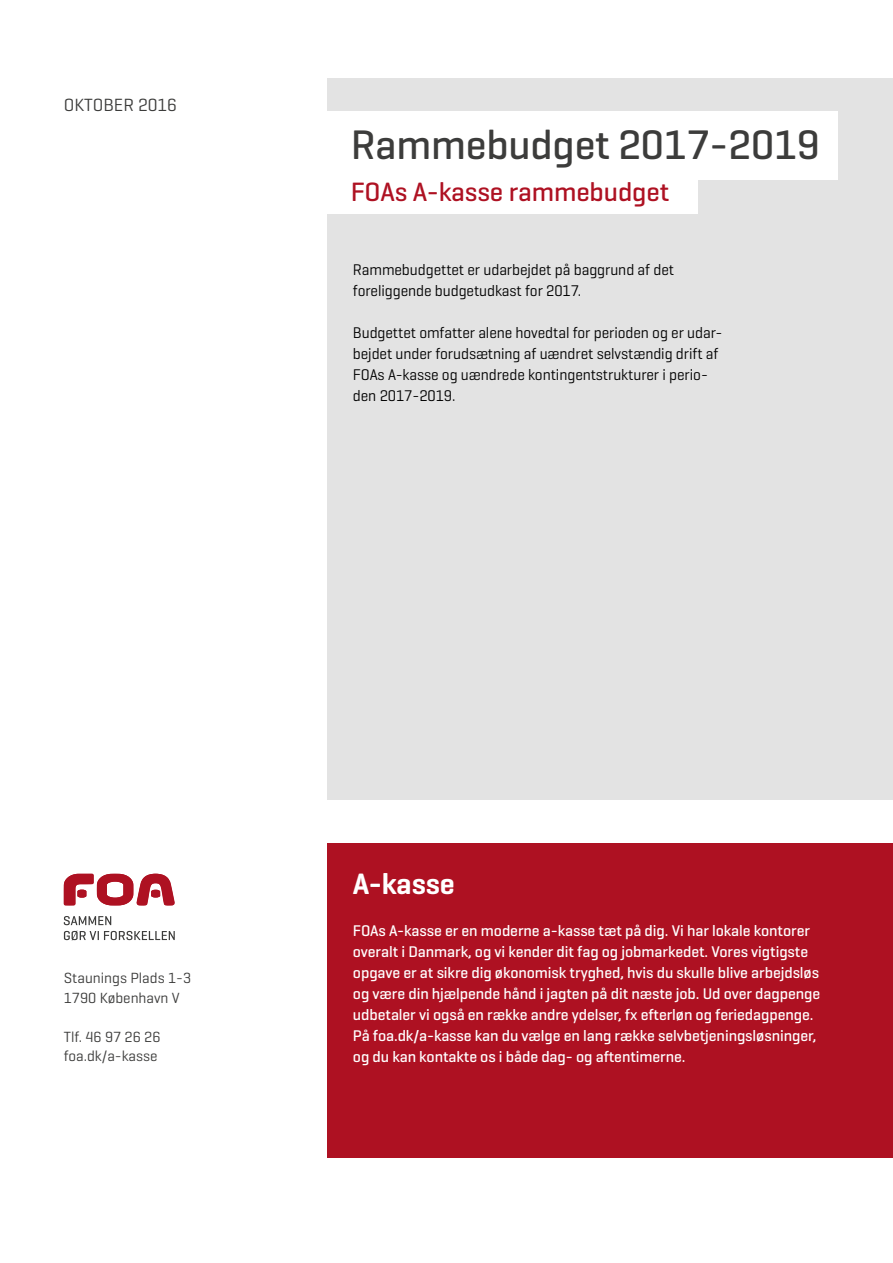
<style>
.page{position:relative;width:893px;height:1263px;background:#fff}
.page>*{position:absolute;margin:0;border:0;box-sizing:border-box;transform-origin:0 0}
.t1{font:500 42px "Geogrotesque";letter-spacing:-.005em;color:#3c3c3b}
.t2{font:600 30px "Geogrotesque";letter-spacing:-.005em;color:#fff}
.t3{font:500 27px "Geogrotesque";letter-spacing:-.005em;color:#ae1122}
.t4{font:18px "Geogrotesque";color:#3c3c3b}
.t5{font:500 15.75px/21px "Geogrotesque";letter-spacing:-.005em;color:#fff}
.t6{font:15.75px/21px "Geogrotesque";letter-spacing:-.005em;color:#000}
.t7{font:15px/19.5px "Geogrotesque";color:#3c3c3b}
</style>
<div class="page">
<div style="left:327px;top:843px;width:566px;height:314px;background:#ae1122"></div>
<div style="left:327px;top:79px;width:566px;height:721px;background:#e3e3e3"></div>
<div style="left:325px;top:112px;width:513px;height:68px;background:#fff"></div>
<div style="left:325px;top:170px;width:373px;height:44px;background:#fff"></div>
<svg style="left:64px;top:874px;width:111px;height:31px"></svg>
<svg style="left:64px;top:916px;width:111px;height:24px"></svg>
<p class="t4" style="left:64px;top:94px;width:115px">OKTOBER 2016</p>
<h1 class="t1" style="left:351px;top:118px;width:471px">Rammebudget 2017-2019</h1>
<h3 class="t3" style="left:351px;top:175px;width:320px">FOAs A-kasse rammebudget</h3>
<p class="t6" style="left:353px;top:259px;width:323px">Rammebudgettet er udarbejdet på baggrund af det foreliggende budgetudkast for 2017.</p>
<p class="t6" style="left:353px;top:322px;width:371px">Budgettet omfatter alene hovedtal for perioden og er udar&shy;bejdet under forudsætning af uændret selvstændig drift af FOAs A-kasse og uændrede kontingentstrukturer i perio&shy;den 2017-2019.</p>
<p class="t7" style="left:64px;top:968px;width:129px">Staunings Plads 1-3<br>1790 København V</p>
<p class="t7" style="left:64px;top:1026px;width:98px">Tlf. 46 97 26 26 foa.dk/a-kasse</p>
<h2 class="t2" style="left:353px;top:865px;width:103px">A-kasse</h2>
<p class="t5" style="left:353px;top:920px;width:469px">FOAs A-kasse er en moderne a-kasse tæt på dig. Vi har lokale kontorer overalt i Danmark, og vi kender dit fag og jobmarkedet. Vores vigtigste opgave er at sikre dig økonomisk tryghed, hvis du skulle blive arbejdsløs og være din hjælpende hånd i jagten på dit næste job. Ud over dagpenge udbetaler vi også en række andre ydelser, fx efterløn og feriedagpenge.<br>På foa.dk/a-kasse kan du vælge en lang række selvbetjeningsløsninger, og du kan kontakte os i både dag- og aftentimerne.</p>
</div>
